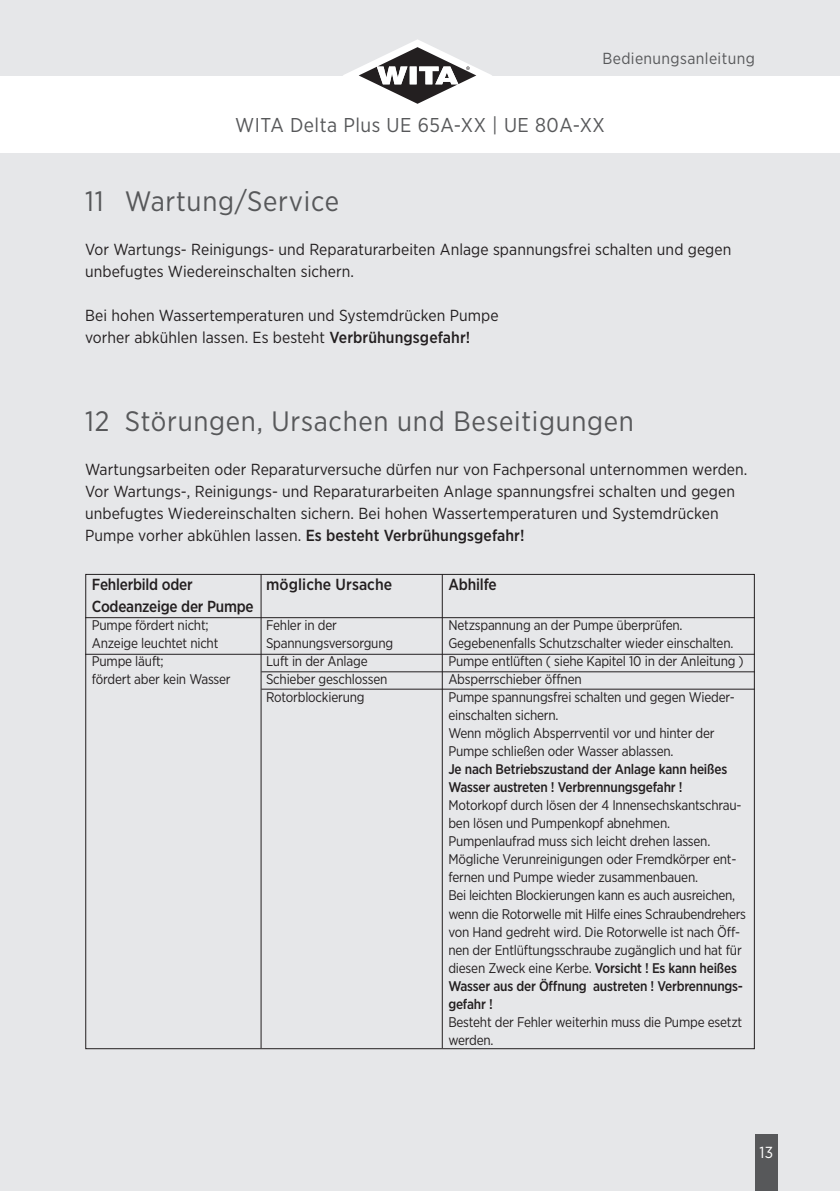
<style>
.page{position:relative;width:840px;height:1191px;background:#fff}
.page>*{position:absolute;margin:0;border:0;box-sizing:border-box;transform-origin:0 0}
.t1{font:28px "Gotham Narrow";letter-spacing:.025em;color:#57585a}
.t2{font:20px "Gotham Narrow";letter-spacing:.025em;color:#57585a}
.t3{font:16px/22px "Gotham Narrow";letter-spacing:.005em;color:#231f20}
.t4{font:500 16px/22px "Gotham Narrow";letter-spacing:-.015em;color:#231f20}
.t5{font:16px "Gotham Narrow";letter-spacing:.025em;color:#57585a}
.t6{font:500 16px "Gotham Narrow";letter-spacing:.005em;color:#231f20}
.t7{font:16px "Gotham Narrow";color:#fff}
.t8{font:14px/18px "Gotham Narrow";letter-spacing:-.015em;color:#231f20}
.t9{font:500 14px/18px "Gotham Narrow";letter-spacing:-.015em;color:#231f20}
.s1{font-weight:500}
</style>
<div class="page">
<div style="left:0;top:0;width:839px;height:75px;background:#e6e7e9"></div>
<div style="left:0;top:153px;width:839px;height:1038px;background:#e6e7e9"></div>
<div style="left:754px;top:1134px;width:23px;height:57px;background:#57585a"></div>
<svg style="left:326px;top:39px;width:169px;height:65px"></svg>
<hr style="left:85px;top:617px;width:669px;height:1px;background:#231f20">
<hr style="left:85px;top:654px;width:669px;height:1px;background:#231f20">
<hr style="left:261px;top:671px;width:493px;height:1px;background:#231f20">
<hr style="left:260px;top:574px;width:1px;height:474px;background:#231f20">
<hr style="left:441px;top:574px;width:1px;height:474px;background:#231f20">
<hr style="left:261px;top:688px;width:493px;height:1px;background:#231f20">
<p class="t5" style="left:602px;top:53px;width:154px">Bedienungsanleitung</p>
<h2 class="t2" style="left:235px;top:117px;width:371px">WITA Delta Plus UE 65A-XX | UE 80A-XX</h2>
<h1 class="t1" style="left:85px;top:191px;width:255px">11 Wartung/Service</h1>
<p class="t3" style="left:85px;top:239px;width:647px">Vor Wartungs- Reinigungs- und Reparaturarbeiten Anlage spannungsfrei schalten und gegen unbefugtes Wiedereinschalten sichern.</p>
<p class="t3" style="left:85px;top:305px;width:414px">Bei hohen Wassertemperaturen und Systemdrücken Pumpe vorher abkühlen lassen. Es besteht <span class="s1">Verbrühungsgefahr!</span></p>
<h1 class="t1" style="left:85px;top:411px;width:550px">12 Störungen, Ursachen und Beseitigungen</h1>
<p class="t3" style="left:85px;top:459px;width:663px">Wartungsarbeiten oder Reparaturversuche dürfen nur von Fachpersonal unternommen werden.<br>Vor Wartungs-, Reinigungs- und Reparaturarbeiten Anlage spannungsfrei schalten und gegen unbefugtes Wiedereinschalten sichern. Bei hohen Wassertemperaturen und Systemdrücken Pumpe vorher abkühlen lassen. <span class="s1">Es besteht Verbrühungsgefahr!</span></p>
<p class="t4" style="left:92px;top:575px;width:163px">Fehlerbild oder<br>Codeanzeige der Pumpe</p>
<p class="t8" style="left:92px;top:617px;width:140px">Pumpe fördert nicht;<br>Anzeige leuchtet nicht<br>Pumpe läuft;<br>fördert aber kein Wasser</p>
<p class="t6" style="left:266px;top:579px;width:128px">mögliche Ursache</p>
<p class="t8" style="left:266px;top:617px;width:129px">Fehler in der<br>Spannungsversorgung<br>Luft in der Anlage<br>Schieber geschlossen<br>Rotorblockierung</p>
<p class="t4" style="left:448px;top:575px;width:50px">Abhilfe</p>
<p class="t8" style="left:448px;top:617px;width:297px">Netzspannung an der Pumpe überprüfen.<br>Gegebenenfalls Schutzschalter wieder einschalten.<br>Pumpe entlüften ( siehe Kapitel 10 in der Anleitung )<br>Absperrschieber öffnen<br>Pumpe spannungsfrei schalten und gegen Wieder&shy;einschalten sichern.<br>Wenn möglich Absperrventil vor und hinter der Pumpe schließen oder Wasser ablassen.</p>
<p class="t9" style="left:448px;top:761px;width:280px">Je nach Betriebszustand der Anlage kann heißes<br>Wasser austreten ! Verbrennungsgefahr !</p>
<p class="t8" style="left:448px;top:797px;width:299px">Motorkopf durch lösen der 4 Innensechskantschrau&shy;ben lösen und Pumpenkopf abnehmen.<br>Pumpenlaufrad muss sich leicht drehen lassen.<br>Mögliche Verunreinigungen oder Fremdkörper ent&shy;fernen und Pumpe wieder zusammenbauen.<br>Bei leichten Blockierungen kann es auch ausreichen, wenn die Rotorwelle mit Hilfe eines Schraubendrehers von Hand gedreht wird. Die Rotorwelle ist nach Öff&shy;nen der Entlüftungsschraube zugänglich und hat für diesen Zweck eine Kerbe. <span class="s1">Vorsicht ! Es kann heißes Wasser aus der Öffnung austreten ! Verbrennungs&shy;gefahr !</span></p>
<p class="t8" style="left:448px;top:1013px;width:295px">Besteht der Fehler weiterhin muss die Pumpe esetzt werden.</p>
<p class="t7" style="left:759px;top:1146px;width:15px">13</p>
</div>
